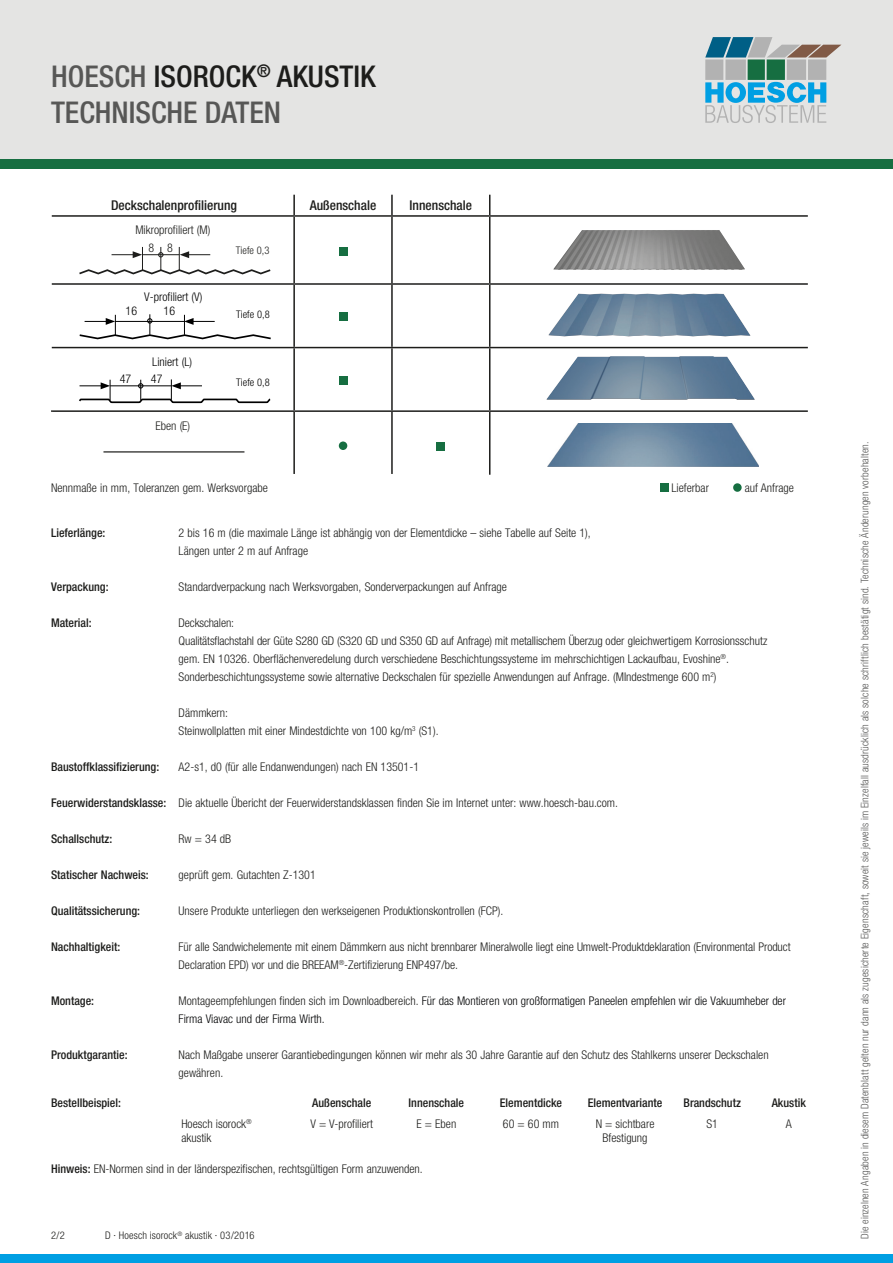
<style>
.page{position:relative;width:893px;height:1263px;background:#fff}
.page>*{position:absolute;margin:0;border:0;box-sizing:border-box;transform-origin:0 0}
.t1{font:500 condensed 30px "Helvetica Neue";color:#1d1d1b}
.t2{font:500 condensed 30px "Helvetica Neue";color:#575756}
.t3{font:500 condensed 13.5px "Helvetica Neue";color:#1d1d1b}
.t4{font:300 condensed 12px/18px "Helvetica Neue LT Std";color:#1d1d1b}
.t5{font:500 condensed 12px "Helvetica Neue";color:#1d1d1b}
.t6{font:300 condensed 12px/18px "Helvetica Neue LT Std";color:#020304}
.t7{font:300 condensed 12px "Helvetica Neue";color:#000}
.t8{font:300 condensed 10.5px "Helvetica Neue LT Std";letter-spacing:.01em;color:#575756}
.t9{font:300 condensed 10.5px "Helvetica Neue LT Std";letter-spacing:.015em;color:#1d1d1b}
.t10{font:300 condensed 10.5px "Helvetica Neue";color:#000}
.s1{color:#575756}
.s2{font-family:"Helvetica Neue";font-weight:500}
.s3{color:#1d1d1b}
</style>
<div class="page">
<div style="left:0;top:0;width:893px;height:159px;background:#e4e4e3"></div>
<div style="left:0;top:159px;width:893px;height:9px;background:#166e41"></div>
<svg style="left:705px;top:37px;width:136px;height:86px"></svg>
<div style="left:0;top:1254px;width:893px;height:9px;background:#009fe3"></div>
<div style="left:660px;top:483px;width:8px;height:9px;background:#166e41"></div>
<div style="left:733px;top:483px;width:9px;height:9px;background:#166e41;border-radius:50%"></div>
<hr style="left:293px;top:195px;width:2px;height:20px;background:#1d1d1b">
<hr style="left:391px;top:195px;width:2px;height:20px;background:#1d1d1b">
<svg style="left:489px;top:195px;width:1px;height:20px"></svg>
<hr style="left:52px;top:215px;width:242px;height:2px;background:#1d1d1b">
<hr style="left:294px;top:215px;width:98px;height:2px;background:#1d1d1b">
<hr style="left:293px;top:217px;width:2px;height:66px;background:#1d1d1b">
<hr style="left:392px;top:215px;width:98px;height:2px;background:#1d1d1b">
<hr style="left:391px;top:217px;width:2px;height:66px;background:#1d1d1b">
<hr style="left:490px;top:215px;width:318px;height:2px;background:#1d1d1b">
<hr style="left:489px;top:217px;width:1px;height:66px;background:#1d1d1b">
<hr style="left:52px;top:283px;width:242px;height:2px;background:#1d1d1b">
<hr style="left:294px;top:283px;width:98px;height:2px;background:#1d1d1b">
<hr style="left:293px;top:285px;width:2px;height:62px;background:#1d1d1b">
<hr style="left:392px;top:283px;width:98px;height:2px;background:#1d1d1b">
<hr style="left:391px;top:285px;width:2px;height:62px;background:#1d1d1b">
<hr style="left:490px;top:283px;width:318px;height:2px;background:#1d1d1b">
<hr style="left:489px;top:285px;width:1px;height:62px;background:#1d1d1b">
<hr style="left:52px;top:347px;width:242px;height:1px;background:#1d1d1b">
<hr style="left:294px;top:347px;width:98px;height:1px;background:#1d1d1b">
<hr style="left:293px;top:348px;width:2px;height:62px;background:#1d1d1b">
<hr style="left:392px;top:347px;width:98px;height:1px;background:#1d1d1b">
<hr style="left:391px;top:348px;width:2px;height:62px;background:#1d1d1b">
<hr style="left:490px;top:347px;width:318px;height:1px;background:#1d1d1b">
<hr style="left:489px;top:348px;width:1px;height:62px;background:#1d1d1b">
<hr style="left:392px;top:410px;width:98px;height:2px;background:#1d1d1b">
<hr style="left:490px;top:410px;width:318px;height:2px;background:#1d1d1b">
<hr style="left:489px;top:412px;width:1px;height:63px;background:#1d1d1b">
<hr style="left:51px;top:410px;width:243px;height:2px;background:#1d1d1b">
<hr style="left:294px;top:410px;width:98px;height:2px;background:#1d1d1b">
<hr style="left:293px;top:412px;width:2px;height:62px;background:#1d1d1b">
<hr style="left:391px;top:412px;width:2px;height:62px;background:#1d1d1b">
<div style="left:339px;top:247px;width:8px;height:8px;background:#166e41"></div>
<img style="left:554px;top:230px;width:191px;height:40px">
<div style="left:339px;top:313px;width:8px;height:8px;background:#166e41"></div>
<img style="left:549px;top:293px;width:201px;height:43px">
<div style="left:339px;top:376px;width:8px;height:9px;background:#166e41"></div>
<img style="left:547px;top:356px;width:208px;height:44px">
<hr style="left:103px;top:451px;width:141px;height:1px;background:#1d1d1b">
<div style="left:339px;top:441px;width:8px;height:9px;background:#166e41;border-radius:50%"></div>
<div style="left:437px;top:442px;width:8px;height:8px;background:#166e41"></div>
<img style="left:548px;top:423px;width:211px;height:43px">
<svg style="left:79px;top:247px;width:191px;height:27px"></svg>
<svg style="left:80px;top:314px;width:191px;height:25px"></svg>
<svg style="left:79px;top:379px;width:191px;height:24px"></svg>
<h1 class="t1" style="left:51px;top:58px;width:287px"><span class="s1">Hoesch</span> Isorock<sup>®</sup> Akustik</h1>
<h1 class="t2" style="left:51px;top:94px;width:59px">Technis</h1>
<h1 class="t2" style="left:151px;top:94px;width:87px">che Daten</h1>
<p class="t3" style="left:111px;top:197px;width:127px">Deckschalenprofilierung</p>
<p class="t3" style="left:310px;top:197px;width:68px">Außenschale</p>
<p class="t3" style="left:410px;top:197px;width:64px">Innenschale</p>
<p class="t4" style="left:149px;top:221px;width:63px;line-height:17.5px;text-indent:-13px">Mikroprofiliert (M)<br>8 8</p>
<p class="t7" style="left:144px;top:290px;width:60px">V-profiliert (V)</p>
<p class="t9" style="left:236px;top:245px;width:35px">Tiefe 0,3</p>
<p class="t7" style="left:126px;top:304px;width:13px">16</p>
<p class="t7" style="left:164px;top:304px;width:13px">16</p>
<p class="t10" style="left:236px;top:308px;width:35px">Tiefe 0,8</p>
<p class="t7" style="left:152px;top:355px;width:41px">Liniert (L)</p>
<p class="t7" style="left:120px;top:372px;width:13px">47</p>
<p class="t7" style="left:151px;top:372px;width:13px">47</p>
<p class="t10" style="left:236px;top:376px;width:35px">Tiefe 0,8</p>
<p class="t4" style="left:155px;top:417px;width:36px">Eben (E)</p>
<p class="t4" style="left:51px;top:478px;width:218px">Nennmaße in mm, Toleranzen gem. Werksvorgabe</p>
<p class="t4" style="left:671px;top:478px;width:39px">Lieferbar</p>
<p class="t4" style="left:745px;top:478px;width:51px">auf Anfrage</p>
<p class="t5" style="left:51px;top:526px;width:56px">Lieferlänge:</p>
<p class="t4" style="left:179px;top:524px;width:414px">2 bis 16 m (die maximale Länge ist abhängig von der Elementdicke – siehe Tabelle auf Seite 1),<br>Längen unter 2 m auf Anfrage</p>
<p class="t5" style="left:51px;top:580px;width:59px">Verpackung:</p>
<p class="t4" style="left:179px;top:578px;width:330px">Standardverpackung nach Werksvorgaben, Sonderverpackungen auf Anfrage</p>
<p class="t5" style="left:51px;top:616px;width:42px">Material:</p>
<p class="t4" style="left:179px;top:614px;width:590px">Deckschalen:<br>Qualitätsflachstahl der Güte S280 GD (S320 GD und S350 GD auf Anfrage) mit metallischem Überzug oder gleichwertigem Korrosionsschutz gem. EN 10326. Oberflächenveredelung durch verschiedene Beschichtungssysteme im mehrschichtigen Lackaufbau, Evoshine<sup>®</sup>.<br>Sonderbeschichtungssysteme sowie alternative Deckschalen für spezielle Anwendungen auf Anfrage. (MIndestmenge 600 m<sup>2</sup>)</p>
<p class="t4" style="left:179px;top:704px;width:261px">Dämmkern:<br>Steinwollplatten mit einer Mindestdichte von 100 kg/m<sup>3</sup> (S1).</p>
<p class="t5" style="left:51px;top:760px;width:110px">Baustoffklassifizierung:</p>
<p class="t4" style="left:179px;top:758px;width:242px">A2-s1, d0 (für alle Endanwendungen) nach EN 13501-1</p>
<p class="t4" style="left:51px;top:794px;width:568px"><span class="s2">Feuerwiderstandsklasse:</span> Die aktuelle Übericht der Feuerwiderstandsklassen finden Sie im Internet unter: www.hoesch-bau.com.</p>
<p class="t5" style="left:51px;top:832px;width:63px">Schallschutz:</p>
<p class="t4" style="left:179px;top:830px;width:54px">Rw = 34 dB</p>
<p class="t5" style="left:51px;top:868px;width:99px">Statischer Nachweis:</p>
<p class="t4" style="left:179px;top:866px;width:139px">geprüft gem. Gutachten Z-1301</p>
<p class="t5" style="left:51px;top:904px;width:91px">Qualitätssicherung:</p>
<p class="t4" style="left:179px;top:902px;width:326px">Unsere Produkte unterliegen den werkseigenen Produktionskontrollen (FCP).</p>
<p class="t5" style="left:51px;top:940px;width:71px">Nachhaltigkeit:</p>
<p class="t4" style="left:179px;top:938px;width:613px">Für alle Sandwichelemente mit einem Dämmkern aus nicht brennbarer Mineralwolle liegt eine Umwelt-Produktdeklaration (Environmental Product<br>Declaration EPD) vor und die BREEAM<sup>®</sup>-Zertifizierung ENP497/be.</p>
<p class="t5" style="left:51px;top:994px;width:45px">Montage:</p>
<p class="t6" style="left:179px;top:992px;width:609px"><span class="s3">Montageempfehlungen finden sich im Downloadbereich.</span> Für das Montieren von großformatigen Paneelen empfehlen wir die Vakuumheber der<br>Firma Viavac und der Firma Wirth.</p>
<p class="t5" style="left:51px;top:1048px;width:78px">Produktgarantie:</p>
<p class="t4" style="left:179px;top:1046px;width:592px">Nach Maßgabe unserer Garantiebedingungen können wir mehr als 30 Jahre Garantie auf den Schutz des Stahlkerns unserer Deckschalen gewähren.</p>
<p class="t5" style="left:51px;top:1096px;width:71px">Bestellbeispiel:</p>
<p class="t5" style="left:312px;top:1096px;width:61px">Außenschale</p>
<p class="t5" style="left:409px;top:1096px;width:57px">Innenschale</p>
<p class="t5" style="left:500px;top:1096px;width:64px">Elementdicke</p>
<p class="t5" style="left:588px;top:1096px;width:76px">Elementvariante</p>
<p class="t5" style="left:684px;top:1096px;width:59px">Brandschutz</p>
<p class="t5" style="left:772px;top:1096px;width:36px">Akustik</p>
<p class="t4" style="left:181px;top:1116px;width:72px;line-height:14.4px">Hoesch isorock<sup>® </sup>akustik</p>
<p class="t4" style="left:310px;top:1114px;width:64px">V = V-profiliert</p>
<p class="t4" style="left:416px;top:1114px;width:41px">E = Eben</p>
<p class="t4" style="left:503px;top:1114px;width:58px">60 = 60 mm</p>
<p class="t4" style="left:596px;top:1116px;width:60px;line-height:14.4px;text-align:center">N = sichtbare<br>Bfestigung</p>
<p class="t4" style="left:706px;top:1114px;width:13px">S1</p>
<p class="t4" style="left:786px;top:1114px;width:7px">A</p>
<p class="t4" style="left:51px;top:1159px;width:373px"><span class="s2">Hinweis:</span> EN-Normen sind in der länderspezifischen, rechtsgültigen Form anzuwenden.</p>
<p class="t9" style="left:51px;top:1229px;width:15px">2/2</p>
<p class="t9" style="left:105px;top:1229px;width:151px">D · Hoesch isorock<sup>®</sup> akustik · 03/2016</p>
<p class="t8" style="left:859px;top:1239px;width:799px;rotate:-90deg">Die einzelnen Angaben in diesem Datenblatt gelten nur dann als zugesicherte Eigenschaft, soweit sie jeweils im Einzelfall ausdrücklich als solche schriftlich bestätigt sind. Technische Änderungen vorbehalten.</p>
</div>
